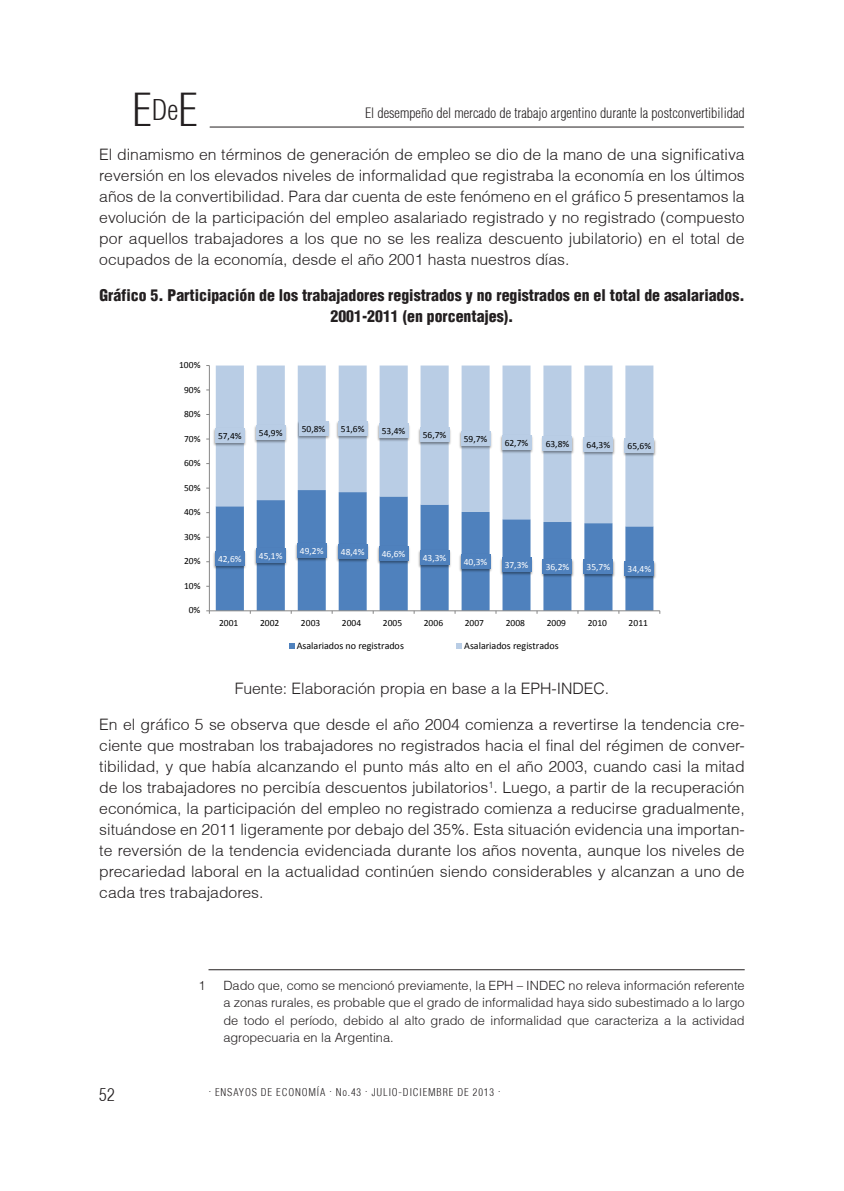
<style>
.page{position:relative;width:844px;height:1191px;background:#fff}
.page>*{position:absolute;margin:0;border:0;box-sizing:border-box;transform-origin:0 0}
.t1{font:300 condensed 44.45px "Helvetica";color:#231f20}
.t2{font:300 condensed 17.5px "Helvetica";color:#231f20}
.interior{font:300 15.75px/21px "Helvetica";color:#231f20;text-align:justify}
.grafico{font:900 condensed 15.75px/21px "Helvetica";color:#231f20;text-align:center}
.fuente{font:300 15.75px "Helvetica";color:#231f20}
.t3{font:300 condensed 14px "Helvetica";color:#231f20}
.notas{font:300 12.78px/17.5px "Helvetica";color:#231f20;text-align:justify}
.t4{font:300 condensed 10.5px "Helvetica";letter-spacing:.08em;color:#231f20}
.t5{font:9.97px "Calibri";color:#000}
.t6{font:9.45px "Calibri";color:#000}
.t7{font:9.45px "Calibri";color:#fff}
.s1{font-size:28px}
</style>
<div class="page">
<hr style="left:210px;top:127px;width:533px;height:1px;background:#231f20">
<hr style="left:208px;top:969px;width:536px;height:1px;background:#231f20">
<svg style="left:216px;top:526px;width:437px;height:84px;fill:#4f81bd"></svg>
<svg style="left:216px;top:365px;width:437px;height:161px;fill:#b9cde5"></svg>
<hr style="left:209px;top:365px;width:1px;height:246px;background:#868686">
<hr style="left:209px;top:610px;width:450px;height:1px;background:#868686">
<img style="left:213px;top:549px;width:35px;height:21px">
<div style="left:215px;top:551px;width:29px;height:15px;background:#4f81bd"></div>
<img style="left:253px;top:546px;width:35px;height:21px">
<div style="left:256px;top:548px;width:29px;height:14px;background:#4f81bd"></div>
<img style="left:294px;top:541px;width:35px;height:21px">
<div style="left:297px;top:543px;width:29px;height:14px;background:#4f81bd"></div>
<img style="left:335px;top:542px;width:35px;height:21px">
<div style="left:338px;top:544px;width:29px;height:14px;background:#4f81bd"></div>
<img style="left:375px;top:544px;width:36px;height:21px">
<div style="left:379px;top:546px;width:29px;height:15px;background:#4f81bd"></div>
<img style="left:416px;top:549px;width:36px;height:20px">
<div style="left:420px;top:550px;width:29px;height:15px;background:#4f81bd"></div>
<img style="left:457px;top:552px;width:36px;height:21px">
<div style="left:460px;top:554px;width:30px;height:14px;background:#4f81bd"></div>
<img style="left:498px;top:556px;width:36px;height:21px">
<div style="left:501px;top:558px;width:30px;height:14px;background:#4f81bd"></div>
<img style="left:539px;top:557px;width:36px;height:21px">
<div style="left:542px;top:559px;width:30px;height:14px;background:#4f81bd"></div>
<img style="left:580px;top:558px;width:36px;height:21px">
<div style="left:583px;top:559px;width:30px;height:15px;background:#4f81bd"></div>
<img style="left:621px;top:559px;width:35px;height:21px">
<div style="left:624px;top:561px;width:30px;height:15px;background:#4f81bd"></div>
<img style="left:213px;top:427px;width:35px;height:21px">
<div style="left:215px;top:428px;width:29px;height:15px;background:#b9cde5"></div>
<img style="left:253px;top:424px;width:35px;height:21px">
<div style="left:256px;top:425px;width:29px;height:15px;background:#b9cde5"></div>
<img style="left:296px;top:420px;width:35px;height:21px">
<div style="left:299px;top:421px;width:29px;height:15px;background:#b9cde5"></div>
<img style="left:335px;top:420px;width:35px;height:21px">
<div style="left:338px;top:421px;width:29px;height:15px;background:#b9cde5"></div>
<img style="left:375px;top:422px;width:36px;height:21px">
<div style="left:379px;top:424px;width:29px;height:14px;background:#b9cde5"></div>
<img style="left:416px;top:426px;width:36px;height:21px">
<div style="left:420px;top:428px;width:29px;height:14px;background:#b9cde5"></div>
<img style="left:457px;top:430px;width:36px;height:20px">
<div style="left:460px;top:431px;width:30px;height:15px;background:#b9cde5"></div>
<img style="left:498px;top:433px;width:36px;height:21px">
<div style="left:501px;top:435px;width:30px;height:14px;background:#b9cde5"></div>
<img style="left:539px;top:435px;width:36px;height:20px">
<div style="left:542px;top:436px;width:30px;height:15px;background:#b9cde5"></div>
<img style="left:580px;top:435px;width:36px;height:21px">
<div style="left:583px;top:437px;width:30px;height:14px;background:#b9cde5"></div>
<img style="left:621px;top:437px;width:35px;height:21px">
<div style="left:624px;top:439px;width:30px;height:14px;background:#b9cde5"></div>
<svg style="left:289px;top:643px;width:5px;height:5px"></svg>
<svg style="left:456px;top:643px;width:6px;height:5px"></svg>
<h1 class="t1" style="left:132px;top:82px;width:67px">E<span class="s1">De</span>E</h1>
<p class="t3" style="left:365px;top:105px;width:381px">El desempeño del mercado de trabajo argentino durante la postconvertibilidad</p>
<p class="interior" style="left:99px;top:144px;width:646px">El dinamismo en términos de generación de empleo se dio de la mano de una significativa reversión en los elevados niveles de informalidad que registraba la economía en los últimos años de la convertibilidad. Para dar cuenta de este fenómeno en el gráfico 5 presentamos la evolución de la participación del empleo asalariado registrado y no registrado (compuesto por aquellos trabajadores a los que no se les realiza descuento jubilatorio) en el total de ocupados de la economía, desde el año 2001 hasta nuestros días.</p>
<p class="grafico" style="left:99px;top:285px;width:646px">Gráfico 5. Participación de los trabajadores registrados y no registrados en el total de asalariados.<br>2001-2011 (en porcentajes).</p>
<p class="t6" style="left:179px;top:359px;width:23px">100%</p>
<p class="t6" style="left:184px;top:383px;width:18px">90%</p>
<p class="t6" style="left:184px;top:408px;width:18px">80%</p>
<p class="t6" style="left:184px;top:432px;width:18px">70%</p>
<p class="t6" style="left:184px;top:457px;width:18px">60%</p>
<p class="t6" style="left:184px;top:481px;width:18px">50%</p>
<p class="t6" style="left:184px;top:506px;width:18px">40%</p>
<p class="t6" style="left:184px;top:531px;width:18px">30%</p>
<p class="t6" style="left:184px;top:555px;width:18px">20%</p>
<p class="t6" style="left:184px;top:580px;width:18px">10%</p>
<p class="t6" style="left:189px;top:604px;width:13px">0%</p>
<p class="t6" style="left:218px;top:430px;width:25px">57,4%</p>
<p class="t6" style="left:259px;top:427px;width:25px">54,9%</p>
<p class="t6" style="left:302px;top:423px;width:25px">50,8%</p>
<p class="t6" style="left:341px;top:423px;width:25px">51,6%</p>
<p class="t6" style="left:382px;top:425px;width:25px">53,4%</p>
<p class="t6" style="left:422px;top:429px;width:25px">56,7%</p>
<p class="t6" style="left:463px;top:433px;width:25px">59,7%</p>
<p class="t6" style="left:504px;top:436px;width:25px">62,7%</p>
<p class="t6" style="left:545px;top:438px;width:25px">63,8%</p>
<p class="t6" style="left:586px;top:438px;width:25px">64,3%</p>
<p class="t6" style="left:627px;top:440px;width:25px">65,6%</p>
<p class="t7" style="left:218px;top:552px;width:25px">42,6%</p>
<p class="t7" style="left:259px;top:549px;width:25px">45,1%</p>
<p class="t7" style="left:300px;top:544px;width:25px">49,2%</p>
<p class="t7" style="left:341px;top:545px;width:25px">48,4%</p>
<p class="t7" style="left:382px;top:547px;width:25px">46,6%</p>
<p class="t7" style="left:422px;top:552px;width:25px">43,3%</p>
<p class="t7" style="left:463px;top:555px;width:25px">40,3%</p>
<p class="t7" style="left:504px;top:559px;width:25px">37,3%</p>
<p class="t7" style="left:545px;top:560px;width:25px">36,2%</p>
<p class="t7" style="left:586px;top:561px;width:25px">35,7%</p>
<p class="t7" style="left:627px;top:562px;width:25px">34,4%</p>
<p class="t6" style="left:219px;top:616px;width:21px">2001</p>
<p class="t6" style="left:260px;top:616px;width:21px">2002</p>
<p class="t6" style="left:301px;top:616px;width:21px">2003</p>
<p class="t6" style="left:342px;top:616px;width:21px">2004</p>
<p class="t6" style="left:383px;top:616px;width:21px">2005</p>
<p class="t6" style="left:424px;top:616px;width:21px">2006</p>
<p class="t6" style="left:464px;top:616px;width:21px">2007</p>
<p class="t6" style="left:505px;top:616px;width:21px">2008</p>
<p class="t6" style="left:546px;top:616px;width:21px">2009</p>
<p class="t6" style="left:587px;top:616px;width:21px">2010</p>
<p class="t6" style="left:628px;top:616px;width:21px">2011</p>
<p class="t5" style="left:297px;top:639px;width:109px">Asalariados no registrados</p>
<p class="t5" style="left:464px;top:639px;width:96px">Asalariados registrados</p>
<p class="fuente" style="left:234px;top:679px;width:376px">Fuente: Elaboración propia en base a la EPH-INDEC.</p>
<p class="interior" style="left:99px;top:714px;width:646px">En el gráfico 5 se observa que desde el año 2004 comienza a revertirse la tendencia cre&shy;ciente que mostraban los trabajadores no registrados hacia el final del régimen de conver&shy;tibilidad, y que había alcanzando el punto más alto en el año 2003, cuando casi la mitad de los trabajadores no percibía descuentos jubilatorios<sup>1</sup>. Luego, a partir de la recuperación económica, la participación del empleo no registrado comienza a reducirse gradualmente, situándose en 2011 ligeramente por debajo del 35%. Esta situación evidencia una importan&shy;te reversión de la tendencia evidenciada durante los años noventa, aunque los niveles de precariedad laboral en la actualidad continúen siendo considerables y alcanzan a uno de cada tres trabajadores.</p>
<p class="t2" style="left:99px;top:1083px;width:17px">52</p>
<p class="notas" style="left:198px;top:976px;width:9px">1</p>
<p class="notas" style="left:223px;top:976px;width:522px">Dado que, como se mencionó previamente, la EPH – INDEC no releva información referente a zonas rurales, es probable que el grado de informalidad haya sido subestimado a lo largo de todo el período, debido al alto grado de informalidad que caracteriza a la actividad agropecuaria en la Argentina.</p>
<p class="t4" style="left:209px;top:1085px;width:293px">. ENSAYOS DE ECONOMÍA . No.43 . JULIO-DICIEMBRE DE 2013 .</p>
</div>
